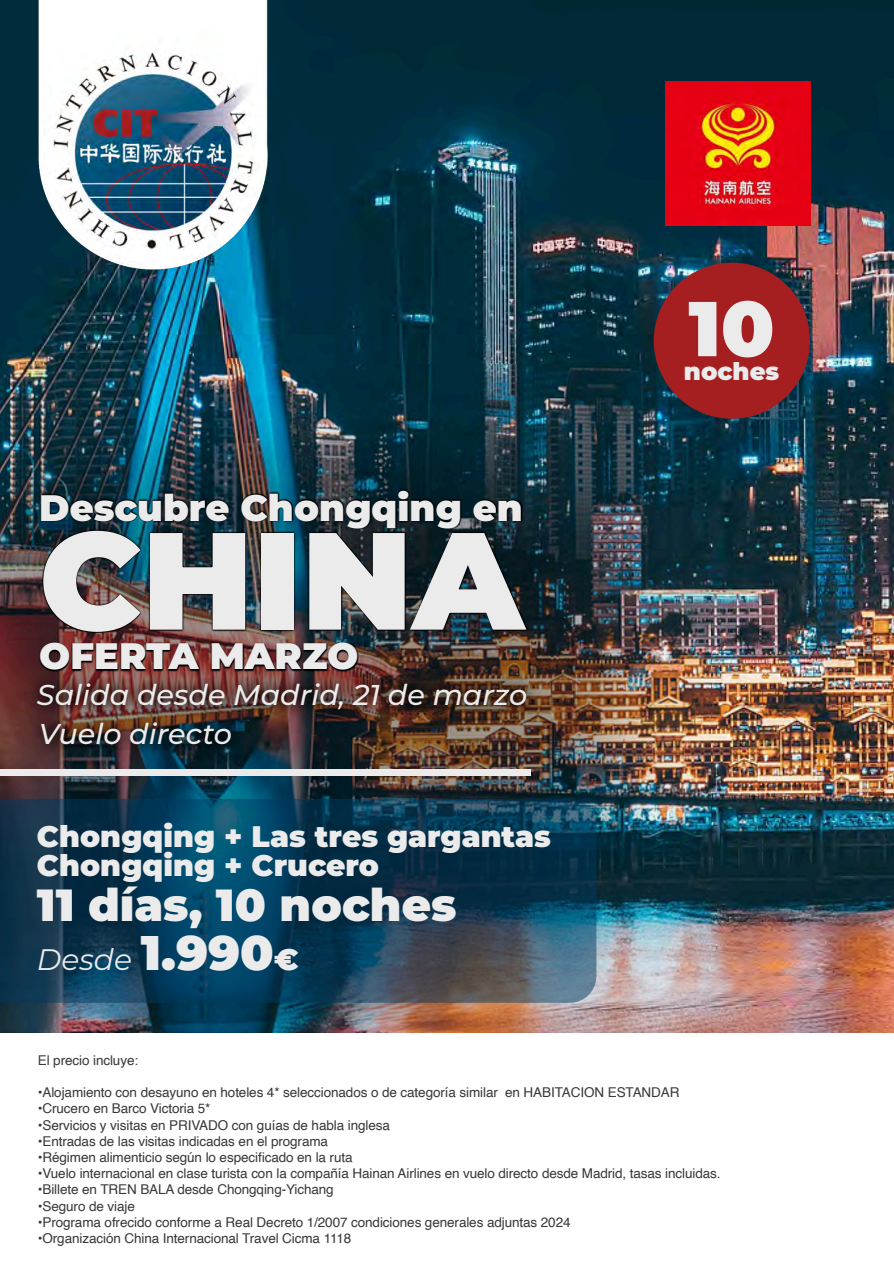
<style>
.page{position:relative;width:894px;height:1263px;background:#fff}
.page>*{position:absolute;margin:0;border:0;box-sizing:border-box;transform-origin:0 0}
.t1{font:900 138px "Montserrat";color:#ebebeb}
.t2{font:900 77.55px "Montserrat";color:#ebebeb}
.t3{font:900 45px "Montserrat";color:#ebebeb}
.t4{font:900 36.75px "Montserrat";color:#ebebeb}
.t5{font:900 29.7px/29.7px "Montserrat";color:#ebebeb}
.t6{font:italic 29.7px "Montserrat";color:#ebebeb}
.t7{font:italic 500 28.65px/39.3px "Montserrat";color:#ebebeb}
.t8{font:900 24.3px "Montserrat";color:#ebebeb}
.t9{font:13.5px "Helvetica";letter-spacing:-.01em;color:#383838}
.s1{font-weight:900;font-style:normal;font-size:48.6px}
.s2{font-weight:900;font-style:normal}
</style>
<div class="page">
<img style="left:0;top:0;width:893px;height:1033px">
<img style="left:0;top:365px;width:710px;height:668px">
<img style="left:665px;top:81px;width:144px;height:144px">
<img style="left:38px;top:489px;width:490px;height:180px">
<div style="left:653px;top:263px;width:156px;height:156px;background:#a51f21;border-radius:50%"></div>
<img style="left:38px;top:0;width:229px;height:270px">
<img style="left:24px;top:669px;width:516px;height:53px">
<img style="left:27px;top:708px;width:218px;height:51px">
<svg style="left:0;top:799px;width:596px;height:204px;background:#113e57"></svg>
<div style="left:0;top:769px;width:530px;height:6px;background:#ebebeb"></div>
<h2 class="t2" style="left:688px;top:281px;width:88px">10</h2>
<h3 class="t4" style="left:39px;top:485px;width:485px">Descubre Chongqing en</h3>
<h1 class="t1" style="left:39px;top:496px;width:486px">CHINA</h1>
<h3 class="t4" style="left:39px;top:634px;width:320px">OFERTA MARZO</h3>
<h3 class="t7" style="left:37px;top:675px;width:491px">Salida desde Madrid, 21 de marzo<br>Vuelo directo</h3>
<h3 class="t5" style="left:37px;top:821px;width:515px">Chongqing + Las tres gargantas<br>Chongqing + Crucero</h3>
<h3 class="t3" style="left:37px;top:878px;width:421px">11 días, 10 noches</h3>
<h3 class="t6" style="left:37px;top:941px;width:263px">Desde <span class="s1">1.990</span><span class="s2">€</span></h3>
<h3 class="t8" style="left:683px;top:357px;width:97px">noches</h3>
<p class="t9" style="left:38px;top:1055px;width:102px">El precio incluye:</p>
<p class="t9" style="left:38px;top:1087px;width:643px">• Alojamiento con desayuno en hoteles 4* seleccionados o de categoría similar en HABITACION ESTANDAR</p>
<p class="t9" style="left:38px;top:1103px;width:174px">• Crucero en Barco Victoria 5*</p>
<p class="t9" style="left:38px;top:1119px;width:353px">• Servicios y visitas en PRIVADO con guías de habla inglesa</p>
<p class="t9" style="left:38px;top:1136px;width:291px">• Entradas de las visitas indicadas en el programa</p>
<p class="t9" style="left:38px;top:1152px;width:316px">• Régimen alimenticio según lo especificado en la ruta</p>
<p class="t9" style="left:38px;top:1168px;width:684px">• Vuelo internacional en clase turista con la compañía Hainan Airlines en vuelo directo desde Madrid, tasas incluidas.</p>
<p class="t9" style="left:38px;top:1184px;width:297px">• Billete en TREN BALA desde Chongqing-Yichang</p>
<p class="t9" style="left:38px;top:1200px;width:98px">• Seguro de viaje</p>
<p class="t9" style="left:38px;top:1217px;width:534px">• Programa ofrecido conforme a Real Decreto 1/2007 condiciones generales adjuntas 2024</p>
<p class="t9" style="left:38px;top:1233px;width:315px">• Organización China Internacional Travel Cicma 1118</p>
</div>
